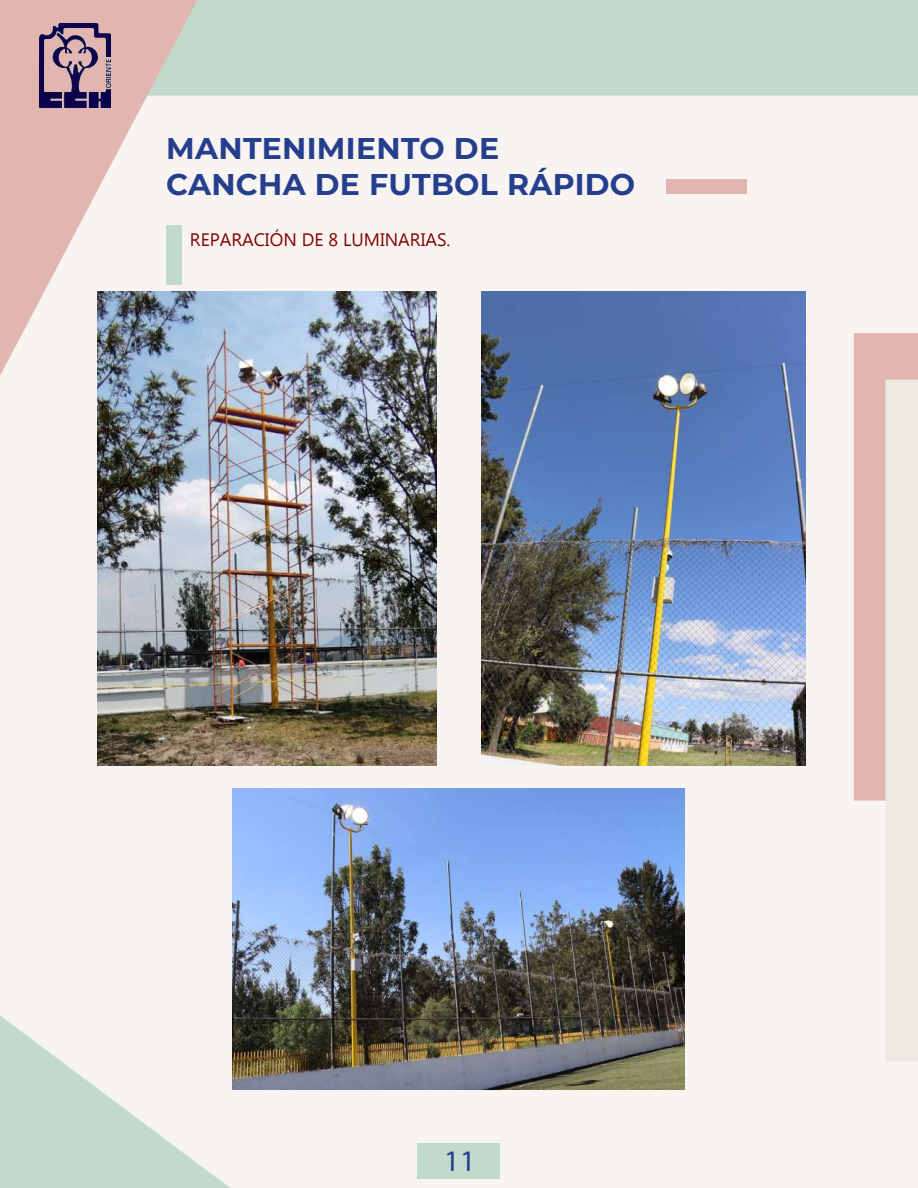
<style>
.page{position:relative;width:918px;height:1188px;background:#fff}
.page>*{position:absolute;margin:0;border:0;box-sizing:border-box;transform-origin:0 0}
.t1{font:100 30px/36px "Montserrat";letter-spacing:.01em;color:#253f8e}
.t2{font:30px "Myriad Pro";color:#253f8e}
.t3{font:18px "Microsoft New Tai Lue";color:#850203}
</style>
<div class="page">
<img style="left:0;top:0;width:918px;height:1188px">
<div style="left:418px;top:1143px;width:82px;height:36px;background:#c2dacd"></div>
<div style="left:666px;top:179px;width:80px;height:15px;background:#e1b6b0"></div>
<img style="left:97px;top:292px;width:339px;height:473px">
<div style="left:166px;top:225px;width:16px;height:60px;background:#c2dacd"></div>
<img style="left:481px;top:292px;width:325px;height:473px">
<img style="left:233px;top:789px;width:451px;height:301px">
<img style="left:39px;top:24px;width:72px;height:84px">
<p class="t1" style="left:166px;top:129px;width:470px">MANTENIMIENTO DE<br>CANCHA DE FUTBOL RÁPIDO</p>
<p class="t3" style="left:190px;top:230px;width:262px">REPARACIÓN DE 8 LUMINARIAS.</p>
<p class="t2" style="left:444px;top:1143px;width:33px">11</p>
</div>
